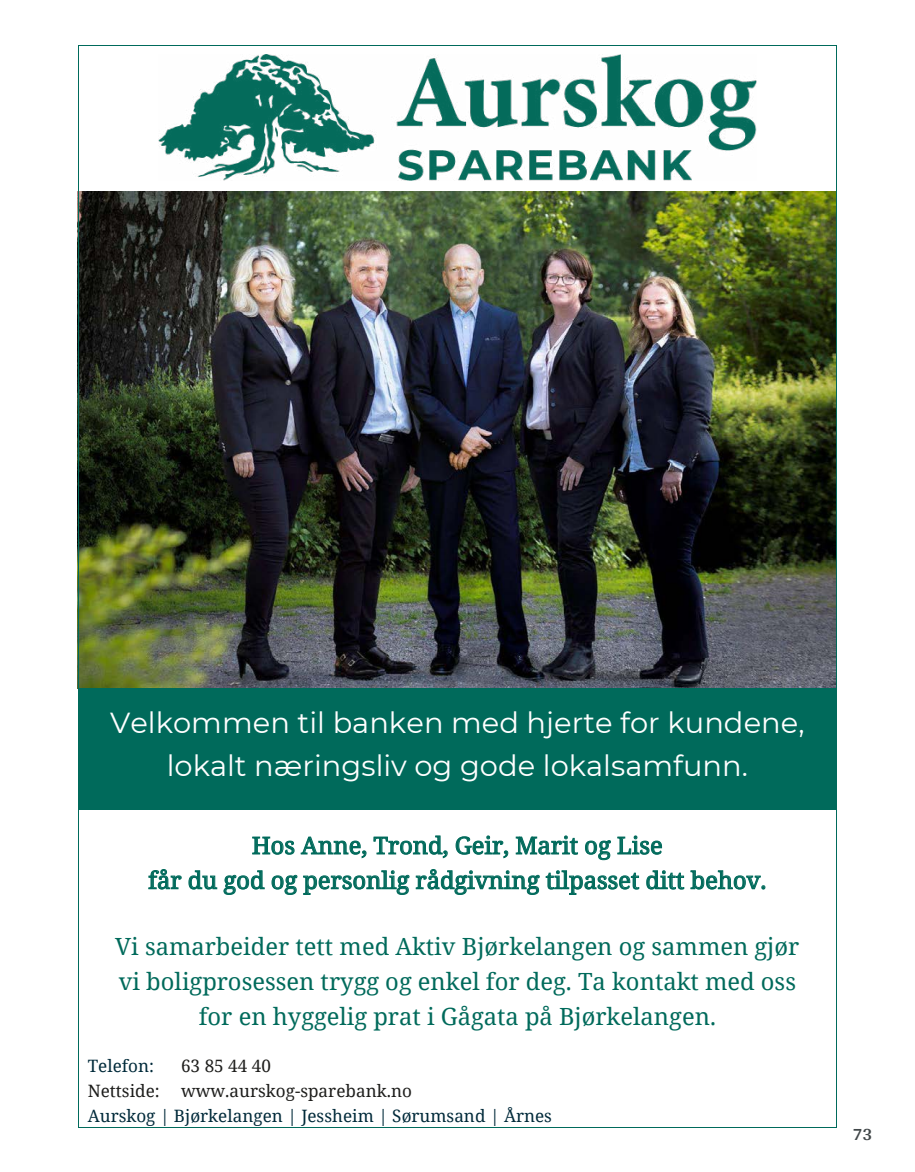
<style>
.page{position:relative;width:915px;height:1172px;background:#fff}
.page>*{position:absolute;margin:0;border:0;box-sizing:border-box;transform-origin:0 0}
.t1{font:28.95px/43.2px "Montserrat";color:#fff;text-align:center}
.t2{font:23.7px/34.8px "Noto Serif";color:#006a5b;text-align:center}
.t3{font:700 18px "Arya";color:#414749}
.t4{font:17.1px "Noto Serif";color:#002a3a}
.t5{font:17.1px "Noto Serif";color:#1d1d1b}
</style>
<div class="page">
<img style="left:158px;top:54px;width:598px;height:126px">
<img style="left:79px;top:191px;width:756px;height:497px">
<div style="left:78px;top:688px;width:758px;height:122px;background:#006a5b"></div>
<hr style="left:79px;top:45px;width:756px;height:1px;background:#006a5b">
<hr style="left:78px;top:46px;width:1px;height:1081px;background:#006a5b">
<hr style="left:835px;top:46px;width:1px;height:1081px;background:#006a5b">
<hr style="left:79px;top:1127px;width:756px;height:1px;background:#006a5b">
<p class="t1" style="left:110px;top:700px;width:695px">Velkommen til banken med hjerte for kundene, lokalt næringsliv og gode lokalsamfunn.</p>
<p class="t2" style="left:148px;top:827px;width:619px">Hos Anne, Trond, Geir, Marit og Lise<br>får du god og personlig rådgivning tilpasset ditt behov.</p>
<p class="t2" style="left:115px;top:928px;width:685px">Vi samarbeider tett med Aktiv Bjørkelangen og sammen gjør vi boligprosessen trygg og enkel for deg. Ta kontakt med oss for en hyggelig prat i Gågata på Bjørkelangen.</p>
<p class="t4" style="left:88px;top:1054px;width:68px">Telefon:</p>
<p class="t5" style="left:181px;top:1054px;width:91px">63 85 44 40</p>
<p class="t5" style="left:88px;top:1079px;width:73px">Nettside:</p>
<p class="t5" style="left:181px;top:1079px;width:232px">www.aurskog-sparebank.no</p>
<p class="t4" style="left:88px;top:1104px;width:465px">Aurskog | Bjørkelangen | Jessheim | Sørumsand | Årnes</p>
<p class="t3" style="left:852px;top:1123px;width:21px">73</p>
</div>
